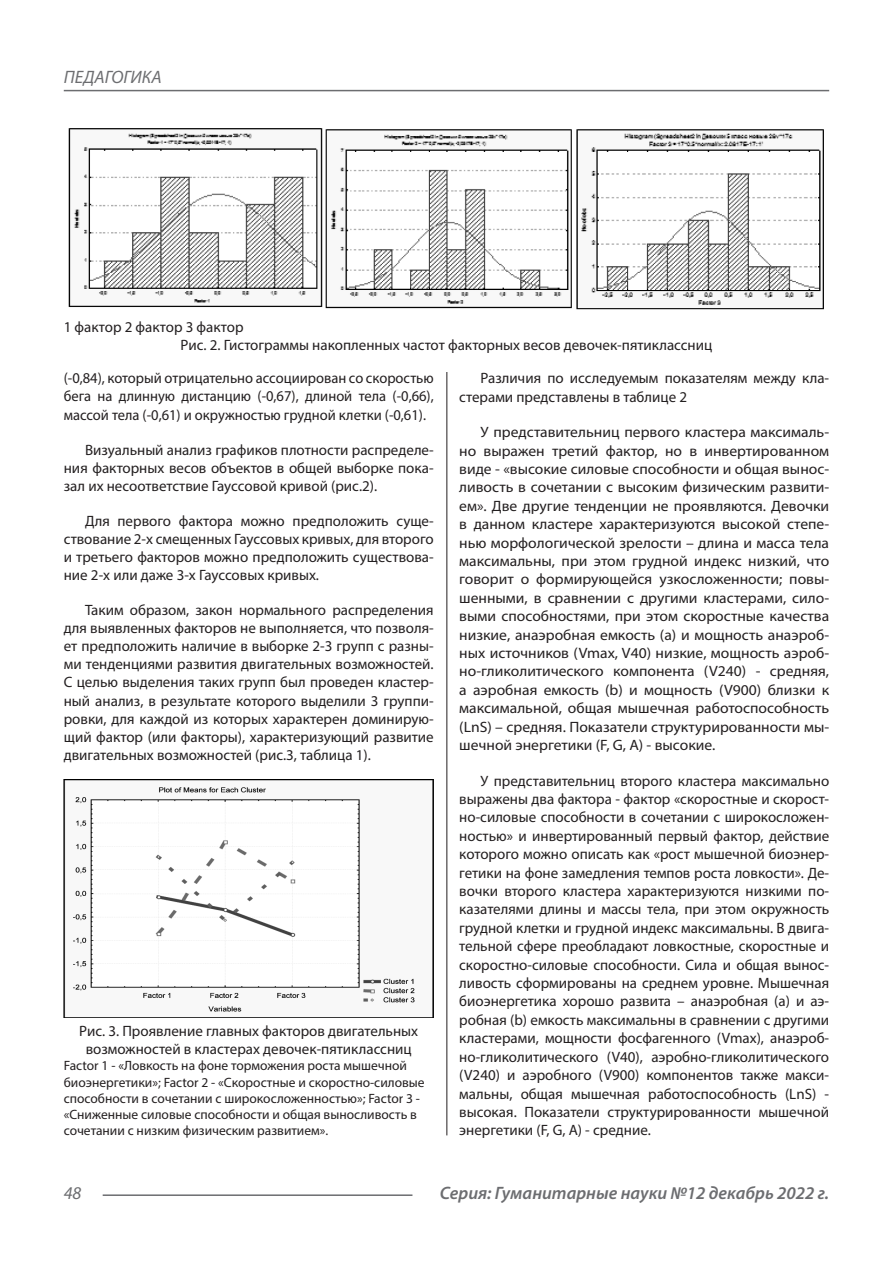
<style>
.page{position:relative;width:893px;height:1263px;background:#fff}
.page>*{position:absolute;margin:0;border:0;box-sizing:border-box;transform-origin:0 0}
.t1{font:italic 600 18px "Myriad Pro";color:#6c6d70}
.t2{font:italic 18px "Myriad Pro";color:#6c6d70}
.Статья_текст{font:15px/18.5px "Myriad Pro";color:#231f20;text-align:justify}
.Статья_текст-2{font:15px/18.5px "Myriad Pro";color:#231f20;text-align:justify;scale:1.04 1}
.Статья_текст-3{font:13.5px/16.4px "Myriad Pro";color:#231f20}
</style>
<div class="page">
<hr style="left:446px;top:128px;width:1px;height:1007px;background:#231f20">
<hr style="left:103px;top:1194px;width:309px;height:2px;background:#6c6d70">
<hr style="left:64px;top:90px;width:765px;height:1px;background:#6c6d70">
<div style="left:437px;top:126px;width:17px;height:246px;background:#fff"></div>
<img style="left:64px;top:780px;width:370px;height:238px">
<img style="left:68px;top:128px;width:756px;height:182px">
<p class="t2" style="left:64px;top:66px;width:100px">ПЕДАГОГИКА</p>
<p class="Статья_текст" style="left:64px;top:317px;width:181px">1 фактор 2 фактор 3 фактор</p>
<p class="Статья_текст" style="left:181px;top:335px;width:533px">Рис. 2. Гистограммы накопленных частот факторных весов девочек-пятиклассниц</p>
<p class="Статья_текст" style="left:64px;top:369px;width:371px;line-height:18px">(-0,84), который отрицательно ассоциирован со скоростью бега на длинную дистанцию (-0,67), длиной тела (-0,66), массой тела (-0,61) и окружностью грудной клетки (-0,61).</p>
<p class="Статья_текст" style="left:64px;top:440px;width:371px;line-height:18px;text-indent:21px">Визуальный анализ графиков плотности распределе&shy;ния факторных весов объектов в общей выборке пока&shy;зал их несоответствие Гауссовой кривой (рис.2).</p>
<p class="Статья_текст" style="left:64px;top:511px;width:371px;text-indent:21px">Для первого фактора можно предположить суще&shy;ствование 2-х смещенных Гауссовых кривых, для второго и третьего факторов можно предположить существова&shy;ние 2-х или даже 3-х Гауссовых кривых.</p>
<p class="Статья_текст" style="left:64px;top:601px;width:371px;line-height:18px;text-indent:21px">Таким образом, закон нормального распределения для выявленных факторов не выполняется, что позволя&shy;ет предположить наличие в выборке 2-3 групп с разны&shy;ми тенденциями развития двигательных возможностей.<br>С целью выделения таких групп был проведен кластер&shy;ный анализ, в результате которого выделили 3 группи&shy;ровки, для каждой из которых характерен доминирую&shy;щий фактор (или факторы), характеризующий развитие двигательных возможностей (рис.3, таблица 1).</p>
<p class="Статья_текст" style="left:79px;top:1021px;width:340px">Рис. 3. Проявление главных факторов двигательных</p>
<p class="Статья_текст" style="left:86px;top:1039px;width:327px">возможностей в кластерах девочек-пятиклассниц</p>
<p class="Статья_текст-3" style="left:64px;top:1057px;width:362px">Factor 1 - «Ловкость на фоне торможения роста мышечной биоэнергетики»; Factor 2 - «Скоростные и скоростно-силовые способности в сочетании с широкосложенностью»; Factor 3 - «Сниженные силовые способности и общая выносливость в сочетании с низким физическим развитием».</p>
<p class="Статья_текст" style="left:459px;top:369px;width:371px;text-indent:21px">Различия по исследуемым показателям между кла&shy;стерами представлены в таблице 2</p>
<p class="Статья_текст-2" style="left:459px;top:423px;width:357px;text-indent:21px">У представительниц первого кластера максималь&shy;но выражен третий фактор, но в инвертированном виде - «высокие силовые способности и общая вынос&shy;ливость в сочетании с высоким физическим развити&shy;ем». Две другие тенденции не проявляются. Девочки в данном кластере характеризуются высокой степе&shy;нью морфологической зрелости – длина и масса тела максимальны, при этом грудной индекс низкий, что говорит о формирующейся узкосложенности; повы&shy;шенными, в сравнении с другими кластерами, сило&shy;выми способностями, при этом скоростные качества низкие, анаэробная емкость (a) и мощность анаэроб&shy;ных источников (Vmax, V40) низкие, мощность аэроб&shy;но-гликолитического компонента (V240) - средняя, а аэробная емкость (b) и мощность (V900) близки к максимальной, общая мышечная работоспособность (LnS) – средняя. Показатели структурированности мы&shy;шечной энергетики (F, G, A) - высокие.</p>
<p class="Статья_текст" style="left:459px;top:771px;width:371px;text-indent:21px">У представительниц второго кластера максимально выражены два фактора - фактор «скоростные и скорост&shy;но-силовые способности в сочетании с широкосложен&shy;ностью» и инвертированный первый фактор, действие которого можно описать как «рост мышечной биоэнер&shy;гетики на фоне замедления темпов роста ловкости». Де&shy;вочки второго кластера характеризуются низкими по&shy;казателями длины и массы тела, при этом окружность грудной клетки и грудной индекс максимальны. В двига&shy;тельной сфере преобладают ловкостные, скоростные и скоростно-силовые способности. Сила и общая вынос&shy;ливость сформированы на среднем уровне. Мышечная биоэнергетика хорошо развита – анаэробная (a) и аэ&shy;робная (b) емкость максимальны в сравнении с другими кластерами, мощности фосфагенного (Vmax), анаэроб&shy;но-гликолитического (V40), аэробно-гликолитического (V240) и аэробного (V900) компонентов также макси&shy;мальны, общая мышечная работоспособность (LnS) - высокая. Показатели структурированности мышечной энергетики (F, G, A) - средние.</p>
<p class="t2" style="left:64px;top:1182px;width:19px">48</p>
<p class="t1" style="left:440px;top:1182px;width:391px">Серия: Гуманитарные науки №12 декабрь 2022 г.</p>
</div>
